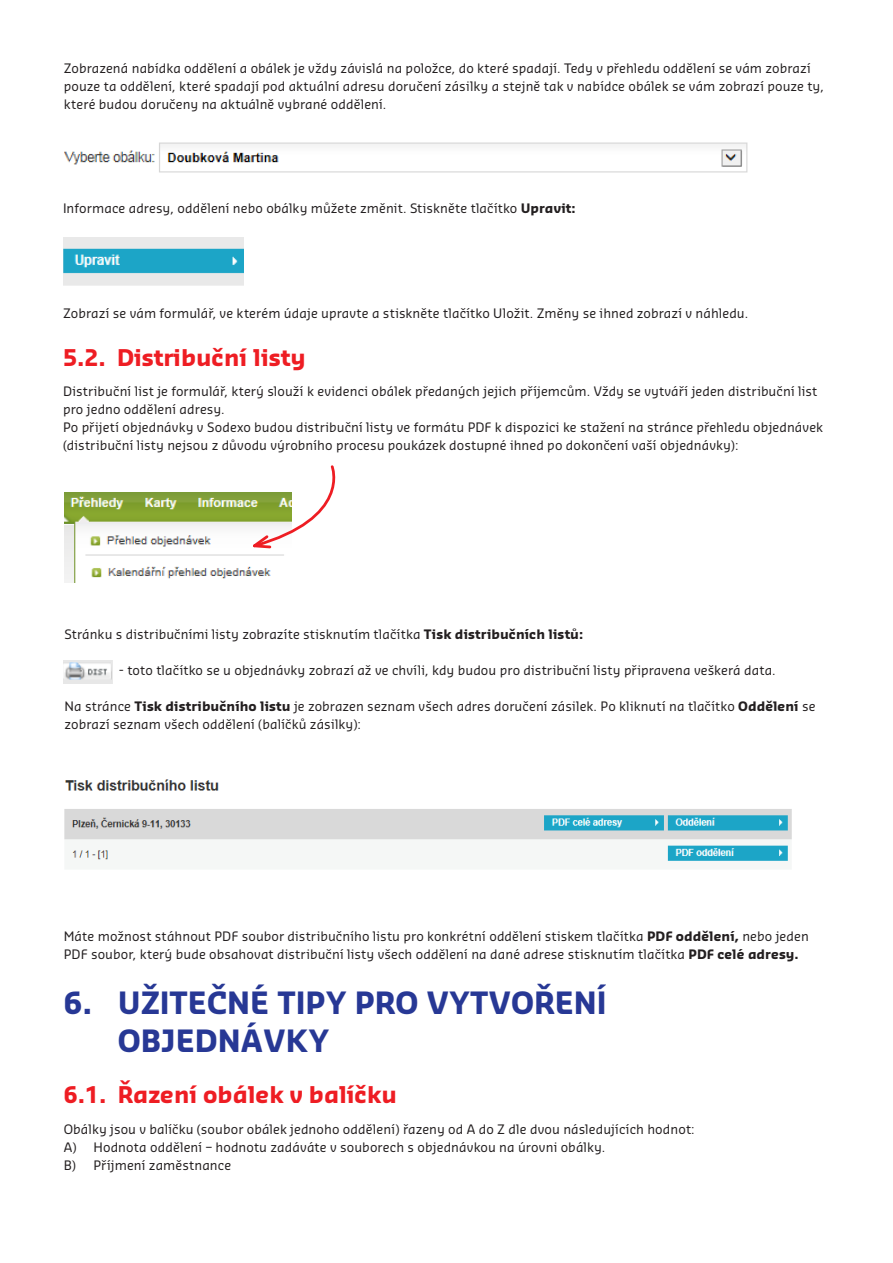
<style>
.page{position:relative;width:893px;height:1263px;background:#fff}
.page>*{position:absolute;margin:0;border:0;box-sizing:border-box;transform-origin:0 0}
.subheadline_1_-_BLUE{font:700 30px/37.5px "Sansa Pro";color:#273895}
.subheadline_2_-_RED{font:700 22.5px "Sansa Pro";color:#ee1d23}
.chleba{font:12.75px/18px "Sansa Pro";letter-spacing:.01em;color:#231f20}
.s1{font-weight:700}
</style>
<div class="page">
<img style="left:63px;top:238px;width:180px;height:47px">
<img style="left:65px;top:493px;width:219px;height:90px">
<img style="left:65px;top:142px;width:683px;height:31px">
<img style="left:63px;top:660px;width:50px;height:24px">
<svg style="left:247px;top:465px;width:89px;height:85px"></svg>
<img style="left:65px;top:779px;width:727px;height:82px">
<p class="chleba" style="left:64px;top:59px;width:762px">Zobrazená nabídka oddělení a obálek je vždy závislá na položce, do které spadají. Tedy v přehledu oddělení se vám zobrazí pouze ta oddělení, které spadají pod aktuální adresu doručení zásilky a stejně tak v nabídce obálek se vám zobrazí pouze ty, které budou doručeny na aktuálně vybrané oddělení.</p>
<p class="chleba" style="left:63px;top:199px;width:514px">Informace adresy, oddělení nebo obálky můžete změnit. Stiskněte tlačítko <span class="s1">Upravit:</span></p>
<p class="chleba" style="left:63px;top:303px;width:687px">Zobrazí se vám formulář, ve kterém údaje upravte a stiskněte tlačítko Uložit. Změny se ihned zobrazí v náhledu.</p>
<p class="subheadline_2_-_RED" style="left:63px;top:342px;width:244px">5.2. Distribuční listy</p>
<p class="chleba" style="left:63px;top:382px;width:756px">Distribuční list je formulář, který slouží k evidenci obálek předaných jejich příjemcům. Vždy se vytváří jeden distribuční list pro jedno oddělení adresy.</p>
<p class="chleba" style="left:63px;top:418px;width:762px">Po přijetí objednávky v Sodexo budou distribuční listy ve formátu PDF k dispozici ke stažení na stránce přehledu objednávek (distribuční listy nejsou z důvodu výrobního procesu poukázek dostupné ihned po dokončení vaší objednávky):</p>
<p class="chleba" style="left:65px;top:624px;width:520px">Stránku s distribučními listy zobrazíte stisknutím tlačítka <span class="s1">Tisk distribučních listů:</span></p>
<p class="chleba" style="left:119px;top:660px;width:658px">- toto tlačítko se u objednávky zobrazí až ve chvíli, kdy budou pro distribuční listy připravena veškerá data.</p>
<p class="chleba" style="left:65px;top:696px;width:752px">Na stránce <span class="s1">Tisk distribučního listu</span> je zobrazen seznam všech adres doručení zásilek. Po kliknutí na tlačítko <span class="s1">Oddělení</span> se zobrazí seznam všech oddělení (balíčků zásilky):</p>
<p class="chleba" style="left:64px;top:926px;width:746px">Máte možnost stáhnout PDF soubor distribučního listu pro konkrétní oddělení stiskem tlačítka <span class="s1">PDF oddělení,</span> nebo jeden<br>PDF soubor, který bude obsahovat distribuční listy všech oddělení na dané adrese stisknutím tlačítka <span class="s1">PDF celé adresy.</span></p>
<p class="subheadline_1_-_BLUE" style="left:118px;top:983px;width:490px;text-indent:-54px">6. UŽITEČNÉ TIPY PRO VYTVOŘENÍ<br>OBJEDNÁVKY</p>
<p class="subheadline_2_-_RED" style="left:64px;top:1079px;width:335px">6.1. Řazení obálek v balíčku</p>
<p class="chleba" style="left:64px;top:1119px;width:632px">Obálky jsou v balíčku (soubor obálek jednoho oddělení) řazeny od A do Z dle dvou následujících hodnot:</p>
<p class="chleba" style="left:64px;top:1137px;width:543px">A) Hodnota oddělení – hodnotu zadáváte v souborech s objednávkou na úrovni obálky.</p>
<p class="chleba" style="left:64px;top:1155px;width:169px">B) Příjmení zaměstnance</p>
</div>
